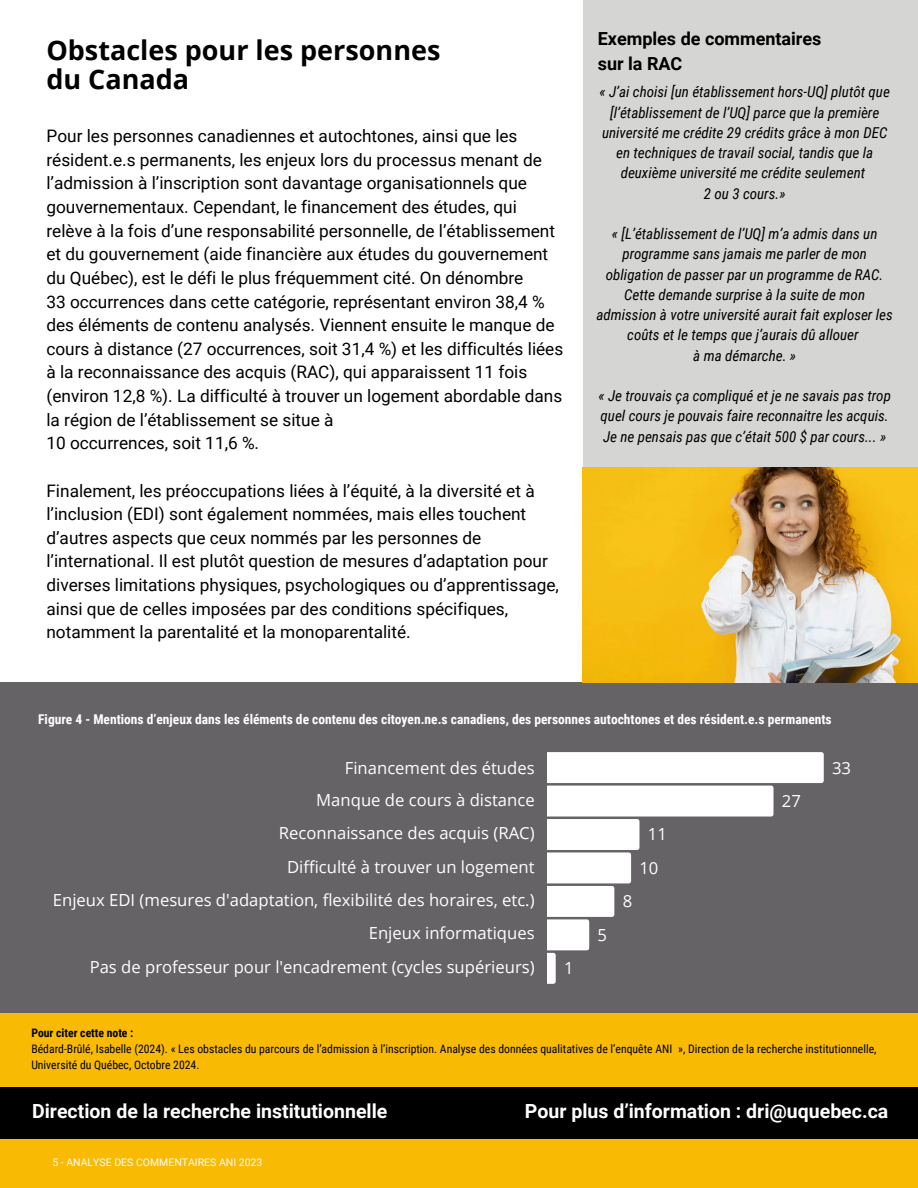
<style>
.page{position:relative;width:918px;height:1188px;background:#fff}
.page>*{position:absolute;margin:0;border:0;box-sizing:border-box;transform-origin:0 0}
.t1{font:700 27px/29.2px "Open Sans";color:#000}
.t2{font:700 19.5px "Roboto";color:#fff}
.t3{font:700 18px/24.8px "Roboto";color:#000}
.t4{font:17.25px/23.7px "Roboto";color:#000}
.t5{font:16.65px "Open Sans";color:#fff}
.t6{font:italic 15px/20.2px "Roboto Condensed";color:#000;text-align:center}
.t7{font:700 13.5px "Roboto Condensed";color:#fff}
.t8{font:11.7px/15.6px "Roboto Condensed";color:#000}
.t9{font:10.5px "Roboto";color:#fffdf7}
.s1{font-weight:700}
</style>
<div class="page">
<div style="left:583px;top:0;width:335px;height:847px;background:#d5d5d4"></div>
<div style="left:0;top:682px;width:918px;height:481px;background:#656366"></div>
<svg style="left:547px;top:752px;width:277px;height:232px"></svg>
<div style="left:649px;top:913px;width:247px;height:143px;background:#656366"></div>
<img style="left:583px;top:467px;width:335px;height:215px">
<div style="left:0;top:1014px;width:918px;height:174px;background:#f9ba04"></div>
<div style="left:0;top:1087px;width:918px;height:52px;background:#000"></div>
<h6 class="t1" style="left:46px;top:35px;width:395px">Obstacles pour les personnes du Canada</h6>
<h3 class="t4" style="left:46px;top:124px;width:518px">Pour les personnes canadiennes et autochtones, ainsi que les résident.e.s permanents, les enjeux lors du processus menant de l’admission à l’inscription sont davantage organisationnels que gouvernementaux. Cependant, le financement des études, qui relève à la fois d’une responsabilité personnelle, de l’établissement et du gouvernement (aide financière aux études du gouvernement du Québec), est le défi le plus fréquemment cité. On dénombre<br>33 occurrences dans cette catégorie, représentant environ 38,4 % des éléments de contenu analysés. Viennent ensuite le manque de cours à distance (27 occurrences, soit 31,4 %) et les difficultés liées à la reconnaissance des acquis (RAC), qui apparaissent 11 fois (environ 12,8 %). La difficulté à trouver un logement abordable dans la région de l’établissement se situe à<br>10 occurrences, soit 11,6 %.</h3>
<h4 class="t4" style="left:46px;top:479px;width:514px">Finalement, les préoccupations liées à l’équité, à la diversité et à l’inclusion (EDI) sont également nommées, mais elles touchent d’autres aspects que ceux nommés par les personnes de l’international. Il est plutôt question de mesures d’adaptation pour diverses limitations physiques, psychologiques ou d’apprentissage, ainsi que de celles imposées par des conditions spécifiques, notamment la parentalité et la monoparentalité.</h4>
<h1 class="t3" style="left:598px;top:27px;width:225px">Exemples de commentaires sur la RAC</h1>
<h2 class="t6" style="left:599px;top:82px;width:292px">« J’ai choisi [un établissement hors-UQ] plutôt que [l’établissement de l’UQ] parce que la première université me crédite 29 crédits grâce à mon DEC en techniques de travail social, tandis que la deuxième université me crédite seulement<br>2 ou 3 cours.»</h2>
<h5 class="t6" style="left:597px;top:224px;width:298px">« [L’établissement de l’UQ] m’a admis dans un programme sans jamais me parler de mon obligation de passer par un programme de RAC.<br>Cette demande surprise à la suite de mon admission à votre université aurait fait exploser les coûts et le temps que j’aurais dû allouer<br>à ma démarche. »</h5>
<h5 class="t6" style="left:598px;top:386px;width:294px;text-align:left">« Je trouvais ça compliqué et je ne savais pas trop quel cours je pouvais faire reconnaitre les acquis.<br>Je ne pensais pas que c’était 500 $ par cours... »</h5>
<p class="t7" style="left:38px;top:711px;width:795px">Figure 4 - Mentions d’enjeux dans les éléments de contenu des citoyen.ne.s canadiens, des personnes autochtones et des résident.e.s permanents</p>
<p class="t5" style="left:345px;top:756px;width:191px">Financement des études</p>
<p class="t5" style="left:832px;top:756px;width:21px">33</p>
<p class="t5" style="left:316px;top:788px;width:220px">Manque de cours à distance</p>
<p class="t5" style="left:782px;top:789px;width:21px">27</p>
<p class="t5" style="left:279px;top:821px;width:257px">Reconnaissance des acquis (RAC)</p>
<p class="t5" style="left:648px;top:823px;width:21px">11</p>
<p class="t5" style="left:287px;top:855px;width:249px">Difficulté à trouver un logement</p>
<p class="t5" style="left:639px;top:856px;width:21px">10</p>
<p class="t5" style="left:53px;top:888px;width:483px">Enjeux EDI (mesures d'adaptation, flexibilité des horaires, etc.)</p>
<p class="t5" style="left:623px;top:890px;width:11px">8</p>
<p class="t5" style="left:369px;top:922px;width:167px">Enjeux informatiques</p>
<p class="t5" style="left:598px;top:923px;width:11px">5</p>
<p class="t5" style="left:90px;top:955px;width:446px">Pas de professeur pour l'encadrement (cycles supérieurs)</p>
<p class="t5" style="left:564px;top:956px;width:11px">1</p>
<p class="t8" style="left:31px;top:1026px;width:847px"><span class="s1">Pour citer cette note :<br></span>Bédard-Brûlé, Isabelle (2024). « Les obstacles du parcours de l’admission à l’inscription. Analyse des données qualitatives de l’enquête ANI », Direction de la recherche institutionnelle,<br>Université du Québec, Octobre 2024.</p>
<h2 class="t2" style="left:32px;top:1100px;width:357px">Direction de la recherche institutionnelle</h2>
<h2 class="t2" style="left:525px;top:1100px;width:365px">Pour plus d’information : dri@uquebec.ca</h2>
<h3 class="t9" style="left:53px;top:1157px;width:211px">5 - ANALYSE DES COMMENTAIRES ANI 2023</h3>
</div>
